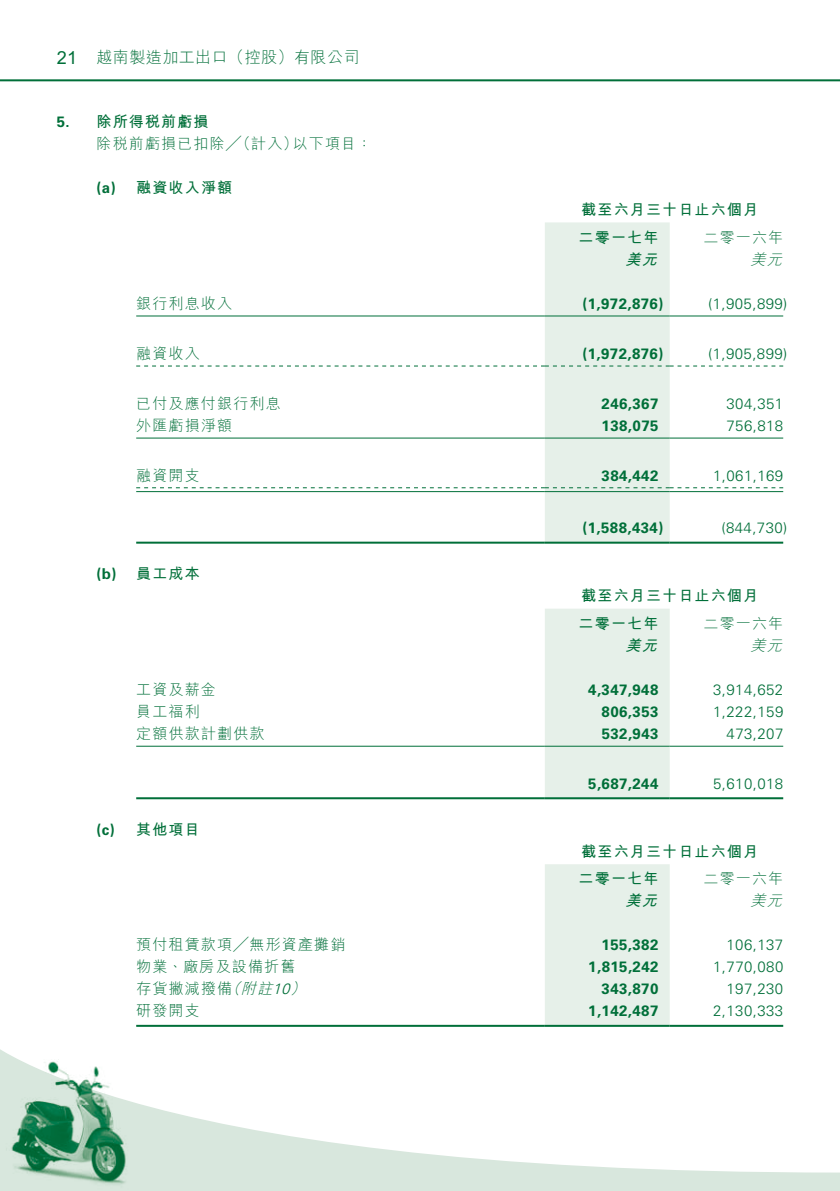
<style>
.page{position:relative;width:840px;height:1191px;background:#fff}
.page>*{position:absolute;margin:0;border:0;box-sizing:border-box;transform-origin:0 0}
.t1{font:700 18px "M Hei HK";color:#006f39}
.t2{font:300 16px "M Hei HK";letter-spacing:.03em;color:#006f39}
.t3{font:700 15px "Univers LT Std";letter-spacing:.03em;color:#006f39}
.t4{font:300 15px "Univers LT Std";letter-spacing:.03em;color:#006f39}
.t5{font:300 15px "M Hei HK";letter-spacing:.08em;color:#006f39}
.t6{font:700 15px "M Hei HK";letter-spacing:.08em;color:#006f39}
.t7{font:italic 300 15px "M Hei HK";color:#006f39}
.t8{font:italic 700 15px "M Hei HK";color:#006f39}
.t9{font:italic 300 15px "Univers LT Std";color:#006f39}
</style>
<div class="page">
<hr style="left:0;top:79px;width:839px;height:2px;background:#006f39">
<svg style="left:839px;top:1172px;width:1px;height:19px"></svg>
<svg style="left:0;top:1049px;width:839px;height:142px"></svg>
<img style="left:6px;top:1059px;width:130px;height:130px">
<div style="left:544px;top:222px;width:125px;height:319px;background:#e6f0e9"></div>
<hr style="left:136px;top:315px;width:408px;height:1px;background:#006f39">
<hr style="left:544px;top:315px;width:125px;height:1px;background:#006f39">
<hr style="left:669px;top:315px;width:113px;height:1px;background:#006f39">
<svg style="left:136px;top:365px;width:646px;height:1px"></svg>
<hr style="left:136px;top:437px;width:408px;height:1px;background:#006f39">
<hr style="left:544px;top:437px;width:125px;height:1px;background:#006f39">
<hr style="left:669px;top:437px;width:113px;height:1px;background:#006f39">
<hr style="left:136px;top:491px;width:408px;height:1px;background:#006f39">
<hr style="left:544px;top:491px;width:125px;height:1px;background:#006f39">
<svg style="left:136px;top:487px;width:646px;height:1px"></svg>
<hr style="left:669px;top:491px;width:113px;height:1px;background:#006f39">
<hr style="left:136px;top:541px;width:408px;height:2px;background:#006f39">
<hr style="left:544px;top:541px;width:125px;height:2px;background:#006f39">
<hr style="left:669px;top:541px;width:113px;height:2px;background:#006f39">
<div style="left:544px;top:609px;width:125px;height:188px;background:#e6f0e9"></div>
<hr style="left:136px;top:745px;width:408px;height:1px;background:#006f39">
<hr style="left:544px;top:745px;width:125px;height:1px;background:#006f39">
<hr style="left:669px;top:745px;width:113px;height:1px;background:#006f39">
<hr style="left:136px;top:797px;width:408px;height:2px;background:#006f39">
<hr style="left:544px;top:797px;width:125px;height:2px;background:#006f39">
<hr style="left:669px;top:797px;width:113px;height:2px;background:#006f39">
<div style="left:545px;top:864px;width:124px;height:160px;background:#e6f0e9"></div>
<hr style="left:136px;top:1024px;width:408px;height:2px;background:#006f39">
<hr style="left:544px;top:1024px;width:125px;height:2px;background:#006f39">
<hr style="left:669px;top:1024px;width:113px;height:2px;background:#006f39">
<p class="t1" style="left:57px;top:44px;width:22px">21</p>
<p class="t3" style="left:57px;top:113px;width:14px">5.</p>
<p class="t2" style="left:96px;top:46px;width:264px">越南製造加工出口（控股）有限公司</p>
<p class="t6" style="left:96px;top:110px;width:114px">除所得稅前虧損</p>
<p class="t5" style="left:96px;top:133px;width:203px">除稅前虧損已扣除╱（計入）</p>
<p class="t6" style="left:136px;top:176px;width:97px">融資收入淨額</p>
<p class="t5" style="left:292px;top:133px;width:80px">以下項目：</p>
<p class="t3" style="left:96px;top:179px;width:21px">)a(</p>
<p class="t5" style="left:136px;top:292px;width:97px">銀行利息收入</p>
<p class="t5" style="left:136px;top:342px;width:65px">融資收入</p>
<p class="t5" style="left:136px;top:392px;width:146px">已付及應付銀行利息</p>
<p class="t5" style="left:136px;top:414px;width:97px">外匯虧損淨額</p>
<p class="t5" style="left:136px;top:464px;width:65px">融資開支</p>
<p class="t3" style="left:96px;top:565px;width:21px">b( )</p>
<p class="t6" style="left:136px;top:562px;width:65px">員工成本</p>
<p class="t5" style="left:136px;top:678px;width:81px">工資及薪金</p>
<p class="t5" style="left:136px;top:700px;width:65px">員工福利</p>
<p class="t5" style="left:136px;top:722px;width:130px">定額供款計劃供款</p>
<p class="t3" style="left:96px;top:820px;width:20px">)c(</p>
<p class="t6" style="left:136px;top:818px;width:65px">其他項目</p>
<p class="t5" style="left:136px;top:934px;width:211px">預付租賃款項╱無形資產攤銷</p>
<p class="t5" style="left:136px;top:956px;width:161px">物業、廠房及設備折舊</p>
<p class="t7" style="left:225px;top:978px;width:22px">（</p>
<p class="t7" style="left:290px;top:978px;width:22px">(</p>
<p class="t7" style="left:241px;top:978px;width:38px">附註</p>
<p class="t5" style="left:136px;top:978px;width:97px">存貨撇減撥備</p>
<p class="t9" style="left:272px;top:980px;width:23px">10</p>
<p class="t5" style="left:136px;top:1000px;width:65px">研發開支</p>
<p class="t6" style="left:581px;top:198px;width:178px">截至六月三十日止六個月</p>
<p class="t5" style="left:703px;top:226px;width:81px">二零一六年</p>
<p class="t6" style="left:578px;top:226px;width:81px">二零一七年</p>
<p class="t8" style="left:625px;top:248px;width:38px">美元</p>
<p class="t7" style="left:750px;top:248px;width:38px">美元</p>
<p class="t3" style="left:582px;top:294px;width:82px">)1,972,876(</p>
<p class="t4" style="left:707px;top:294px;width:81px">)1,905,899(</p>
<p class="t3" style="left:582px;top:344px;width:82px">)1,972,876(</p>
<p class="t4" style="left:707px;top:344px;width:81px">)1,905,899(</p>
<p class="t3" style="left:601px;top:394px;width:58px">246,367</p>
<p class="t4" style="left:726px;top:394px;width:58px">304,351</p>
<p class="t3" style="left:601px;top:416px;width:58px">138,075</p>
<p class="t4" style="left:726px;top:416px;width:58px">756,818</p>
<p class="t3" style="left:601px;top:466px;width:58px">384,442</p>
<p class="t4" style="left:712px;top:466px;width:72px">1,061,169</p>
<p class="t3" style="left:582px;top:519px;width:82px">)1,588,434(</p>
<p class="t4" style="left:721px;top:519px;width:67px">)844,730(</p>
<p class="t6" style="left:581px;top:584px;width:178px">截至六月三十日止六個月</p>
<p class="t5" style="left:703px;top:612px;width:81px">二零一六年</p>
<p class="t6" style="left:578px;top:612px;width:81px">二零一七年</p>
<p class="t8" style="left:625px;top:634px;width:38px">美元</p>
<p class="t7" style="left:750px;top:634px;width:38px">美元</p>
<p class="t3" style="left:588px;top:680px;width:72px">4,347,948</p>
<p class="t4" style="left:712px;top:680px;width:72px">3,914,652</p>
<p class="t3" style="left:601px;top:702px;width:58px">806,353</p>
<p class="t4" style="left:712px;top:702px;width:72px">1,222,159</p>
<p class="t3" style="left:601px;top:724px;width:58px">532,943</p>
<p class="t4" style="left:726px;top:724px;width:58px">473,207</p>
<p class="t3" style="left:588px;top:774px;width:72px">5,687,244</p>
<p class="t4" style="left:712px;top:774px;width:72px">5,610,018</p>
<p class="t6" style="left:581px;top:840px;width:178px">截至六月三十日止六個月</p>
<p class="t5" style="left:703px;top:868px;width:81px">二零一六年</p>
<p class="t6" style="left:578px;top:868px;width:81px">二零一七年</p>
<p class="t8" style="left:625px;top:890px;width:38px">美元</p>
<p class="t7" style="left:750px;top:890px;width:38px">美元</p>
<p class="t3" style="left:601px;top:936px;width:58px">155,382</p>
<p class="t4" style="left:726px;top:936px;width:58px">106,137</p>
<p class="t3" style="left:588px;top:958px;width:72px">1,815,242</p>
<p class="t4" style="left:712px;top:958px;width:72px">1,770,080</p>
<p class="t3" style="left:601px;top:980px;width:58px">343,870</p>
<p class="t4" style="left:726px;top:980px;width:58px">197,230</p>
<p class="t3" style="left:588px;top:1002px;width:72px">1,142,487</p>
<p class="t4" style="left:712px;top:1002px;width:72px">2,130,333</p>
</div>
